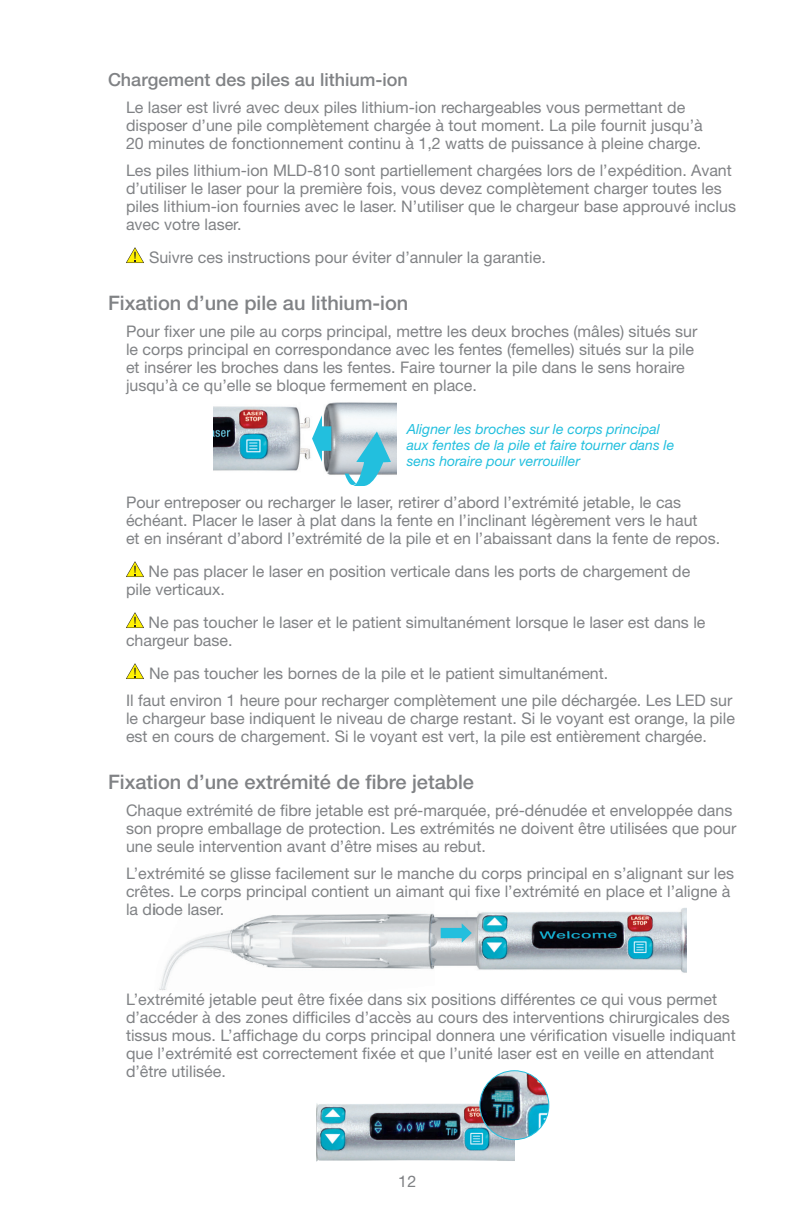
<style>
.page{position:relative;width:792px;height:1224px;background:#fff}
.page>*{position:absolute;margin:0;border:0;box-sizing:border-box;transform-origin:0 0}
.Subs_2{font:500 20px "Helvetica Neue";color:#808285}
.Subs_2-2{font:500 18px "Helvetica Neue";color:#808285}
.Body_1{font:16px/18px "Helvetica Neue";color:#808285}
.t1{font:16px "Helvetica Neue";color:#7e8083}
.Paragraph_Style_1{font:italic 14px/16px "Helvetica Neue";color:#22bfde}
</style>
<div class="page">
<img style="left:213px;top:402px;width:184px;height:73px">
<svg style="left:345px;top:432px;width:46px;height:54px;background:#88cad9"></svg>
<svg style="left:312px;top:415px;width:19px;height:47px"></svg>
<svg style="left:126px;top:247px;width:18px;height:16px"></svg>
<svg style="left:126px;top:561px;width:18px;height:16px"></svg>
<svg style="left:126px;top:612px;width:18px;height:16px"></svg>
<svg style="left:126px;top:663px;width:18px;height:16px"></svg>
<img style="left:159px;top:908px;width:528px;height:83px">
<svg style="left:441px;top:923px;width:31px;height:20px"></svg>
<img style="left:316px;top:1103px;width:198px;height:59px">
<img style="left:480px;top:1071px;width:69px;height:69px;border-radius:34px">
<div style="left:479px;top:1070px;width:70px;height:70px;border:1px solid #22bfde;border-radius:50%"></div>
<p class="Subs_2-2" style="left:108px;top:69px;width:301px">Chargement des piles au lithium-ion</p>
<p class="Body_1" style="left:126px;top:98px;width:578px">Le laser est livré avec deux piles lithium-ion rechargeables vous permettant de disposer d’une pile complètement chargée à tout moment. La pile fournit jusqu’à<br>20 minutes de fonctionnement continu à 1,2 watts de puissance à pleine charge.</p>
<p class="Body_1" style="left:126px;top:161px;width:612px">Les piles lithium-ion MLD-810 sont partiellement chargées lors de l’expédition. Avant d’utiliser le laser pour la première fois, vous devez complètement charger toutes les piles lithium-ion fournies avec le laser. N’utiliser que le chargeur base approuvé inclus avec votre laser.</p>
<p class="Body_1" style="left:149px;top:248px;width:398px">Suivre ces instructions pour éviter d’annuler la garantie.</p>
<p class="Subs_2" style="left:108px;top:291px;width:302px">Fixation d’une pile au lithium-ion</p>
<p class="Body_1" style="left:126px;top:322px;width:573px">Pour fixer une pile au corps principal, mettre les deux broches (mâles) situés sur le corps principal en correspondance avec les fentes (femelles) situés sur la pile et insérer les broches dans les fentes. Faire tourner la pile dans le sens horaire jusqu’à ce qu’elle se bloque fermement en place.</p>
<p class="Paragraph_Style_1" style="left:407px;top:421px;width:269px">Aligner les broches sur le corps principal aux fentes de la pile et faire tourner dans le sens horaire pour verrouiller</p>
<p class="Body_1" style="left:126px;top:493px;width:596px">Pour entreposer ou recharger le laser, retirer d’abord l’extrémité jetable, le cas échéant. Placer le laser à plat dans la fente en l’inclinant légèrement vers le haut<br>et en insérant d’abord l’extrémité de la pile et en l’abaissant dans la fente de repos.</p>
<p class="Body_1" style="left:126px;top:562px;width:566px;text-indent:22px">Ne pas placer le laser en position verticale dans les ports de chargement de pile verticaux.</p>
<p class="Body_1" style="left:126px;top:613px;width:581px;text-indent:22px">Ne pas toucher le laser et le patient simultanément lorsque le laser est dans le chargeur base.</p>
<p class="Body_1" style="left:149px;top:664px;width:461px">Ne pas toucher les bornes de la pile et le patient simultanément.</p>
<p class="Body_1" style="left:126px;top:691px;width:610px">Il faut environ 1 heure pour recharger complètement une pile déchargée. Les LED sur le chargeur base indiquent le niveau de charge restant. Si le voyant est orange, la pile est en cours de chargement. Si le voyant est vert, la pile est entièrement chargée.</p>
<p class="Subs_2" style="left:108px;top:770px;width:368px">Fixation d’une extrémité de fibre jetable</p>
<p class="Body_1" style="left:126px;top:801px;width:612px">Chaque extrémité de fibre jetable est pré-marquée, pré-dénudée et enveloppée dans son propre emballage de protection. Les extrémités ne doivent être utilisées que pour une seule intervention avant d’être mises au rebut.</p>
<p class="Body_1" style="left:126px;top:864px;width:610px">L’extrémité se glisse facilement sur le manche du corps principal en s’alignant sur les crêtes. Le corps principal contient un aimant qui fixe l’extrémité en place et l’aligne à la diode laser.</p>
<p class="Body_1" style="left:126px;top:990px;width:611px">L’extrémité jetable peut être fixée dans six positions différentes ce qui vous permet d’accéder à des zones difficiles d’accès au cours des interventions chirurgicales des tissus mous. L’affichage du corps principal donnera une vérification visuelle indiquant que l’extrémité est correctement fixée et que l’unité laser est en veille en attendant d’être utilisée.</p>
<p class="t1" style="left:398px;top:1171px;width:20px">12</p>
</div>
